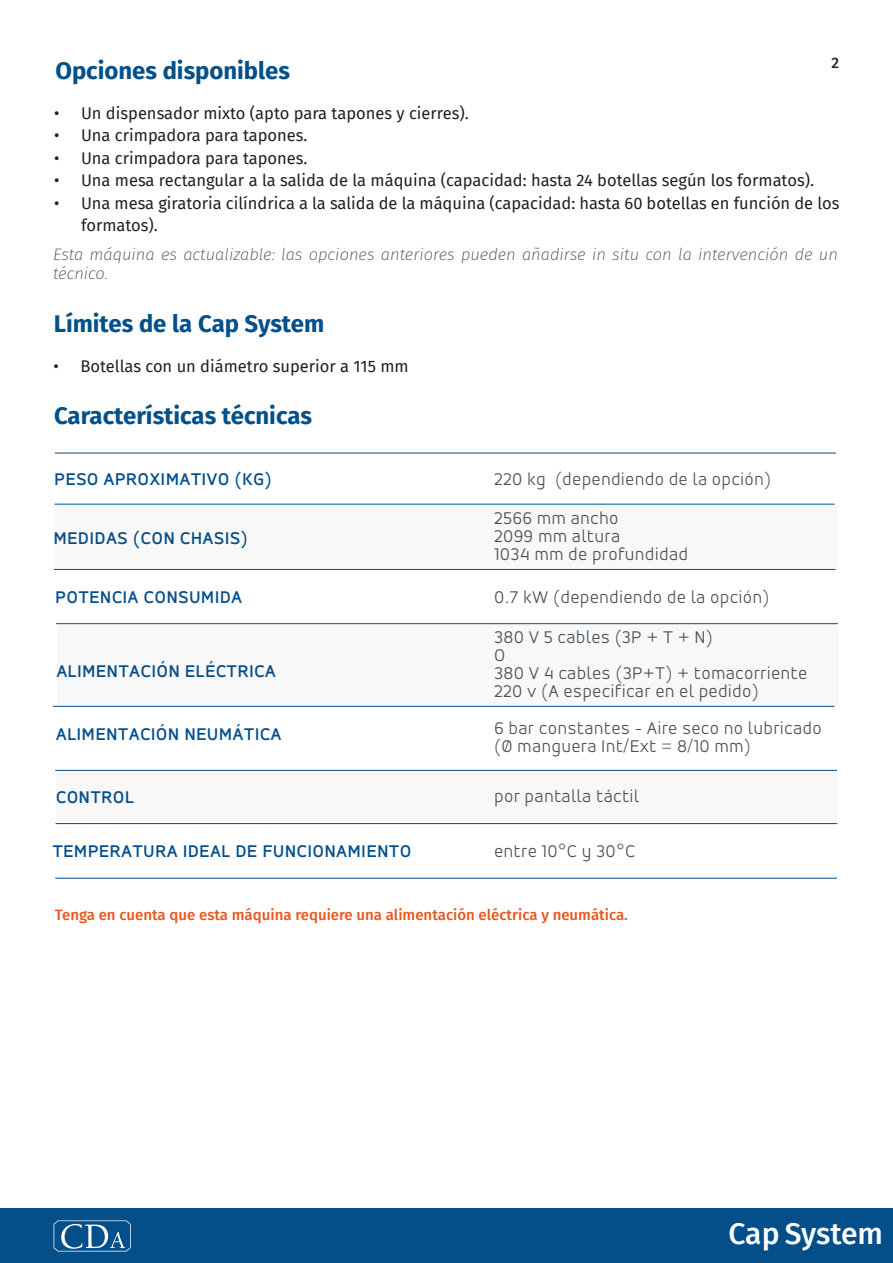
<style>
.page{position:relative;width:893px;height:1263px;background:#fff}
.page>*{position:absolute;margin:0;border:0;box-sizing:border-box;transform-origin:0 0}
.t1{font:500 30px "Fira Sans";letter-spacing:-.01em;color:#fff}
.t2{font:700 24px "Fira Sans";color:#01508a}
.t3{font:300 18px/18px "Accord Alt";letter-spacing:.05em;color:#4e5255}
.t4{font:500 18px "Accord Alt";letter-spacing:.05em;color:#044f8b}
.t5{font:16.5px/22.5px "Fira Sans";color:#231f20}
.t6{font:italic 200 16.5px/19.8px "Fira Sans";color:#4f5252}
.t7{font:500 15px "Fira Sans";color:#e9551c}
.t8{font:500 15px "Fira Sans";color:#231f20}
</style>
<div class="page">
<div style="left:0;top:1208px;width:893px;height:54px;background:#044f8a"></div>
<svg style="left:54px;top:1220px;width:77px;height:31px"></svg>
<hr style="left:55px;top:504px;width:779px;height:1px;background:#044f8b">
<hr style="left:53px;top:706px;width:781px;height:1px;background:#044f8b">
<hr style="left:56px;top:623px;width:782px;height:1px;background:#044f8b">
<hr style="left:55px;top:770px;width:782px;height:1px;background:#044f8b">
<div style="left:57px;top:623px;width:781px;height:83px;background:#f8f8f8"></div>
<div style="left:54px;top:505px;width:783px;height:65px;background:#f8f8f8"></div>
<hr style="left:56px;top:823px;width:781px;height:1px;background:#044f8b">
<hr style="left:55px;top:453px;width:781px;height:1px;background:#044f8b">
<div style="left:56px;top:770px;width:782px;height:52px;background:#f8f8f8"></div>
<hr style="left:55px;top:878px;width:782px;height:1px;background:#044f8b">
<h2 class="t2" style="left:55px;top:53px;width:236px">Opciones disponibles</h2>
<p class="t8" style="left:831px;top:52px;width:9px">2</p>
<p class="t5" style="left:54px;top:102px;width:416px">• Un dispensador mixto (apto para tapones y cierres).</p>
<p class="t5" style="left:54px;top:124px;width:255px">• Una crimpadora para tapones.</p>
<p class="t5" style="left:54px;top:147px;width:255px">• Una crimpadora para tapones.</p>
<p class="t5" style="left:54px;top:169px;width:761px">• Una mesa rectangular a la salida de la máquina (capacidad: hasta 24 botellas según los formatos).</p>
<p class="t5" style="left:81px;top:192px;width:760px;text-indent:-27px">• Una mesa giratoria cilíndrica a la salida de la máquina (capacidad: hasta 60 botellas en función de los formatos).</p>
<p class="t6" style="left:53px;top:244px;width:786px">Esta máquina es actualizable: las opciones anteriores pueden añadirse in situ con la intervención de un técnico.</p>
<h2 class="t2" style="left:54px;top:307px;width:272px">Límites de la Cap System</h2>
<p class="t5" style="left:54px;top:355px;width:357px">• Botellas con un diámetro superior a 115 mm</p>
<h2 class="t2" style="left:54px;top:399px;width:259px">Características técnicas</h2>
<p class="t4" style="left:55px;top:469px;width:219px">PESO APROXIMATIVO (KG)</p>
<p class="t4" style="left:54px;top:528px;width:195px">MEDIDAS (CON CHASIS)</p>
<p class="t4" style="left:56px;top:587px;width:188px">POTENCIA CONSUMIDA</p>
<p class="t4" style="left:57px;top:661px;width:221px">ALIMENTACIÓN ELÉCTRICA</p>
<p class="t4" style="left:56px;top:724px;width:227px">ALIMENTACIÓN NEUMÁTICA</p>
<p class="t4" style="left:56px;top:787px;width:79px">CONTROL</p>
<p class="t3" style="left:494px;top:471px;width:278px">220 kg (dependiendo de la opción)</p>
<p class="t3" style="left:494px;top:511px;width:195px">2566 mm ancho<br>2099 mm altura<br>1034 mm de profundidad</p>
<p class="t3" style="left:494px;top:590px;width:276px">0.7 kW (dependiendo de la opción)</p>
<p class="t3" style="left:494px;top:629px;width:314px">380 V 5 cables (3P + T + N)<br>O<br>380 V 4 cables (3P+T) + tomacorriente<br>220 v (A especificar en el pedido)</p>
<p class="t3" style="left:494px;top:720px;width:328px">6 bar constantes - Aire seco no lubricado (Ø manguera Int/Ext = 8/10 mm)</p>
<p class="t3" style="left:494px;top:789px;width:146px">por pantalla táctil</p>
<p class="t4" style="left:53px;top:841px;width:360px">TEMPERATURA IDEAL DE FUNCIONAMIENTO</p>
<p class="t3" style="left:494px;top:843px;width:142px">entre 10°C y 30°C</p>
<p class="t7" style="left:55px;top:904px;width:574px">Tenga en cuenta que esta máquina requiere una alimentación eléctrica y neumática.</p>
<h1 class="t1" style="left:729px;top:1213px;width:156px">Cap System</h1>
</div>
